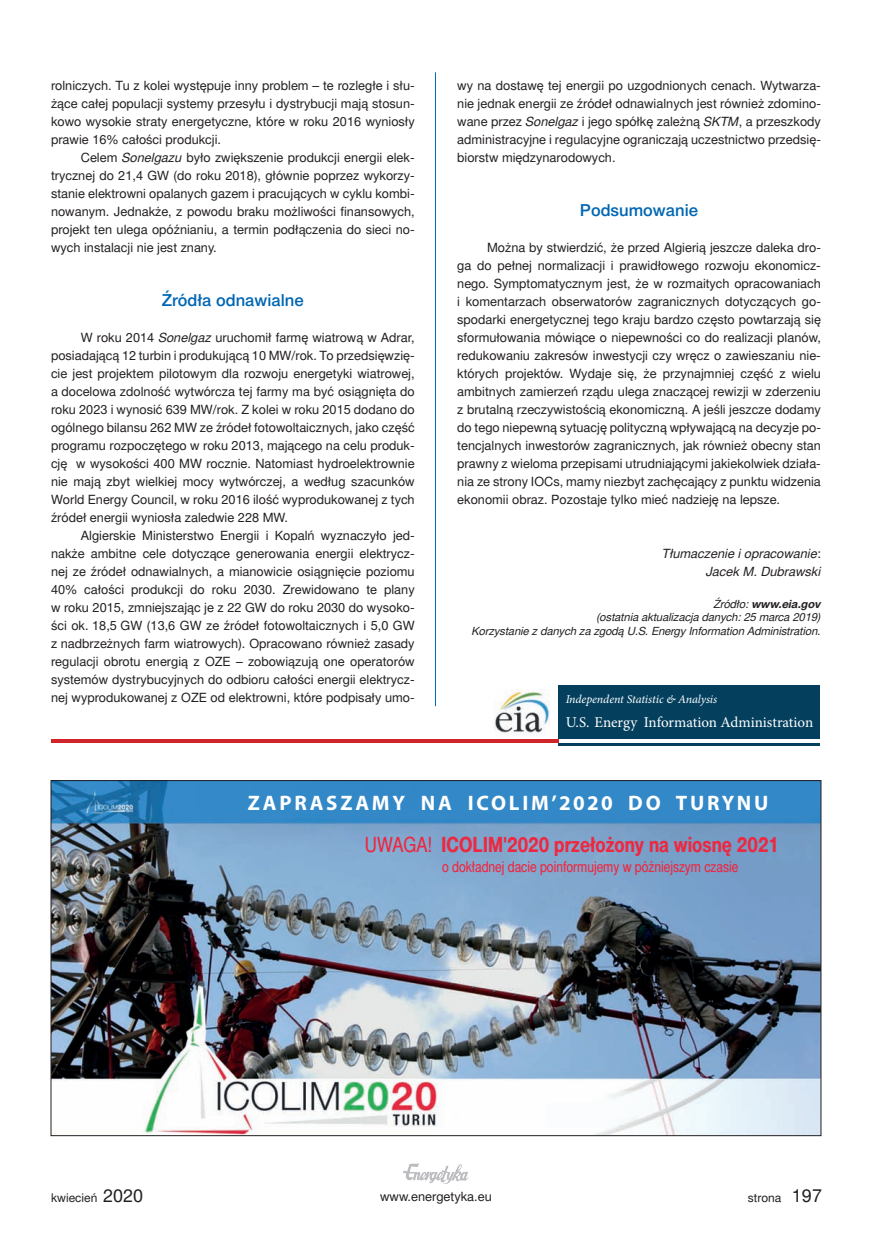
<style>
.page{position:relative;width:872px;height:1255px;background:#fff}
.page>*{position:absolute;margin:0;border:0;box-sizing:border-box;transform-origin:0 0}
.t1{font:700 21px "Switzer Cnd EFN";color:#ed2841}
.t2{font:700 21px "Myriad Pro";letter-spacing:.13em;color:#fff}
.t3{font:16.5px "Switzer EFN Medium";color:#0166b3}
.t4{font:15px "Switzer Cnd EFN";color:#ed2841}
.t5{font:15px "Minion Pro";color:#fff}
.t6{font:12.75px/18px "Switzer EFN";color:#231f20;text-align:justify}
.t7{font:italic 12.75px/18px "Switzer EFN";color:#231f20;text-align:right}
.t8{font:italic 12px "Minion Pro";letter-spacing:-.005em;color:#fff}
.t9{font:12px "Switzer EFN";color:#231f20}
.t10{font:italic 11.25px/13.5px "Switzer EFN";letter-spacing:-.01em;color:#231f20;text-align:right}
.s1{font-style:italic}
.s2{font-style:normal}
.s3{font-weight:700}
.s4{font-weight:400}
.s5{font-size:18px}
</style>
<div class="page">
<img style="left:403px;top:1163px;width:66px;height:21px">
<hr style="left:435px;top:72px;width:1px;height:634px;background:#0166b3">
<div style="left:558px;top:685px;width:262px;height:60px;background:#04405e"></div>
<img style="left:494px;top:689px;width:56px;height:47px">
<hr style="left:456px;top:739px;width:365px;height:3px;background:#fff">
<hr style="left:51px;top:739px;width:507px;height:3px;background:#d1232a">
<img style="left:53px;top:782px;width:766px;height:351px">
<p class="t6" style="left:51px;top:77px;width:365px">rolniczych. Tu z kolei występuje inny problem – te rozległe i słu&shy;żące całej populacji systemy przesyłu i dystrybucji mają stosun&shy;kowo wysokie straty energetyczne, które w roku 2016 wyniosły prawie 16% całości produkcji.</p>
<p class="t6" style="left:51px;top:149px;width:365px;text-indent:30px">Celem <span class="s1">Sonelgazu</span> było zwiększenie produkcji energii elek&shy;trycznej do 21,4 GW (do roku 2018), głównie poprzez wykorzy&shy;stanie elektrowni opalanych gazem i pracujących w cyklu kombi&shy;nowanym. Jednakże, z powodu braku możliwości finansowych, projekt ten ulega opóźnianiu, a termin podłączenia do sieci no&shy;wych instalacji nie jest znany.</p>
<p class="t3" style="left:162px;top:290px;width:144px">Źródła odnawialne</p>
<p class="t6" style="left:51px;top:329px;width:365px;text-indent:30px">W roku 2014 <span class="s1">Sonelgaz</span> uruchomił farmę wiatrową w Adrar, posiadającą 12 turbin i produkującą 10 MW/rok. To przedsięwzię&shy;cie jest projektem pilotowym dla rozwoju energetyki wiatrowej, a docelowa zdolność wytwórcza tej farmy ma być osiągnięta do roku 2023 i wynosić 639 MW/rok. Z kolei w roku 2015 dodano do ogólnego bilansu 262 MW ze źródeł fotowoltaicznych, jako część programu rozpoczętego w roku 2013, mającego na celu produk&shy;cję w wysokości 400 MW rocznie. Natomiast hydroelektrownie nie mają zbyt wielkiej mocy wytwórczej, a według szacunków World Energy Council, w roku 2016 ilość wyprodukowanej z tych źródeł energii wyniosła zaledwie 228 MW.</p>
<p class="t6" style="left:51px;top:527px;width:365px;text-indent:30px">Algierskie Ministerstwo Energii i Kopalń wyznaczyło jed&shy;nakże ambitne cele dotyczące generowania energii elektrycz&shy;nej ze źródeł odnawialnych, a mianowicie osiągnięcie poziomu 40% całości produkcji do roku 2030. Zrewidowano te plany w roku 2015, zmniejszając je z 22 GW do roku 2030 do wysoko&shy;ści ok. 18,5 GW (13,6 GW ze źródeł fotowoltaicznych i 5,0 GW z nadbrzeżnych farm wiatrowych). Opracowano również zasady regulacji obrotu energią z OZE – zobowiązują one operatorów systemów dystrybucyjnych do odbioru całości energii elektrycz&shy;nej wyprodukowanej z OZE od elektrowni, które podpisały umo-</p>
<p class="t6" style="left:457px;top:77px;width:365px">wy na dostawę tej energii po uzgodnionych cenach. Wytwarza&shy;nie jednak energii ze źródeł odnawialnych jest również zdomino&shy;wane przez <span class="s1">Sonelgaz</span> i jego spółkę zależną <span class="s1">SKTM</span>, a przeszkody administracyjne i regulacyjne ograniczają uczestnictwo przedsię&shy;biorstw międzynarodowych.</p>
<p class="t3" style="left:580px;top:200px;width:120px">Podsumowanie</p>
<p class="t6" style="left:457px;top:239px;width:365px;text-indent:30px">Można by stwierdzić, że przed Algierią jeszcze daleka dro&shy;ga do pełnej normalizacji i prawidłowego rozwoju ekonomicz&shy;nego. Symptomatycznym jest, że w rozmaitych opracowaniach i komentarzach obserwatorów zagranicznych dotyczących go&shy;spodarki energetycznej tego kraju bardzo często powtarzają się sformułowania mówiące o niepewności co do realizacji planów, redukowaniu zakresów inwestycji czy wręcz o zawieszaniu nie&shy;których projektów. Wydaje się, że przynajmniej część z wielu ambitnych zamierzeń rządu ulega znaczącej rewizji w zderzeniu z brutalną rzeczywistością ekonomiczną. A jeśli jeszcze dodamy do tego niepewną sytuację polityczną wpływającą na decyzje po&shy;tencjalnych inwestorów zagranicznych, jak również obecny stan prawny z wieloma przepisami utrudniającymi jakiekolwiek działa&shy;nia ze strony IOCs, mamy niezbyt zachęcający z punktu widzenia ekonomii obraz. Pozostaje tylko mieć nadzieję na lepsze.</p>
<p class="t7" style="left:662px;top:545px;width:160px">Tłumaczenie i opracowanie<span class="s2">:<br></span>Jacek M. Dubrawski</p>
<p class="t10" style="left:472px;top:597px;width:351px">Źródło: <span class="s3">www.eia.gov<br></span>(ostatnia aktualizacja danych: 25 marca 2019)<br>Korzystanie z danych za zgodą U.S. Energy Information Administration.</p>
<p class="t8" style="left:566px;top:691px;width:153px">Independent Statistic &amp; Analysis</p>
<p class="t5" style="left:566px;top:712px;width:249px">U.S. Energy Information Administration</p>
<h1 class="t2" style="left:248px;top:789px;width:522px">ZAPRASZAMY NA ICOLIM’2020 DO TURYNU</h1>
<h1 class="t1" style="left:365px;top:831px;width:415px"><span class="s4">UWAGA!</span> Icolim '2020 przełożony na wiosnę 2021</h1>
<p class="t4" style="left:442px;top:857px;width:298px">o dokładnej dacie poinformujemy w późniejszym czasie</p>
<p class="t9" style="left:51px;top:1190px;width:94px">kwiecień <span class="s5">2020</span></p>
<p class="t6" style="left:380px;top:1188px;width:113px">www.energetyka.eu</p>
<p class="t9" style="left:748px;top:1190px;width:76px">strona <span class="s5">197</span></p>
</div>
